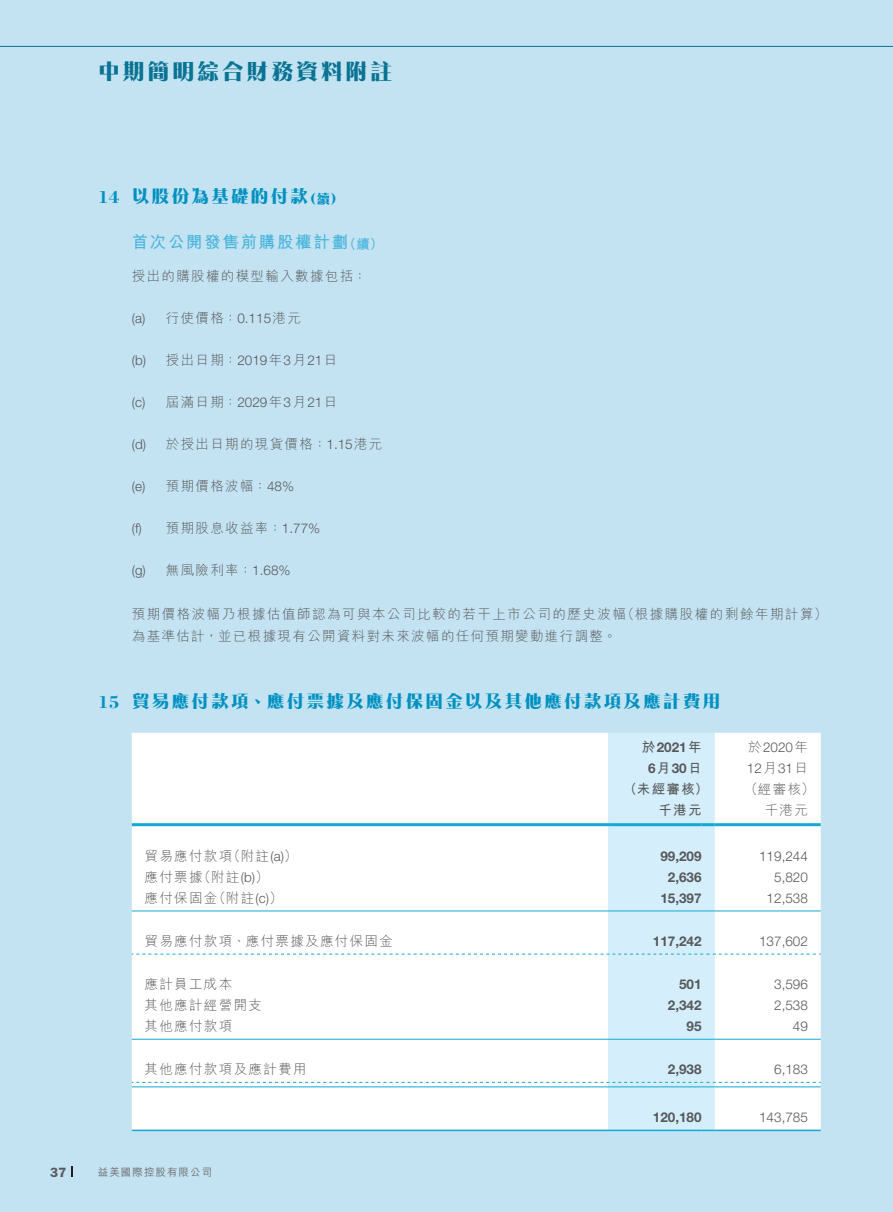
<style>
.page{position:relative;width:893px;height:1212px;background:#c4e3f2}
.page>*{position:absolute;margin:0;border:0;box-sizing:border-box;transform-origin:0 0}
.t1{font:800 22.5px "M Razor HK";letter-spacing:.1em;color:#087393}
.t2{font:800 18px "M Razor HK";letter-spacing:.1em;color:#0091c1}
.t3{font:700 18px "Bodoni Std";color:#0091c1}
.t4{font:700 16.5px "M Hei HK";letter-spacing:.1em;color:#4ab5db}
.t5{font:300 13.5px/22.5px "M Hei HK";letter-spacing:.1em;color:#57585a}
.t6{font:300 13.5px/21px "Helvetica Neue LT Std";color:#57585a}
.t7{font:700 13.5px/21px "Helvetica Neue LT Std";color:#57585a;text-align:center}
.t8{font:700 13.5px "M Hei HK";letter-spacing:.1em;color:#57585a}
.t9{font:800 13.5px "M Razor HK";color:#0091c1}
.t10{font:700 13.5px "M Hei HK";color:#4ab5db}
.t11{font:600 13.5px "ITC Franklin Gothic Std";color:#57585a}
.t12{font:500 10.5px "M Hei HK";letter-spacing:.1em;color:#6c6d70}
.s1{font-family:"Helvetica Neue LT Std"}
.s2{font-family:"M Hei HK"}
</style>
<div class="page">
<hr style="left:0;top:46px;width:893px;height:1px;background:#087393">
<svg style="left:132px;top:733px;width:689px;height:398px"></svg>
<h1 class="t1" style="left:98px;top:60px;width:296px">中期簡明綜合財務資料附註</h1>
<p class="t11" style="left:50px;top:1164px;width:18px">37</p>
<h2 class="t3" style="left:98px;top:186px;width:23px">14</h2>
<h2 class="t2" style="left:132px;top:188px;width:178px">以股份為基礎的付款</h2>
<p class="t9" style="left:303px;top:192px;width:42px">（續(</p>
<p class="t4" style="left:132px;top:230px;width:218px">首次公開發售前購股權計劃</p>
<p class="t5" style="left:132px;top:265px;width:236px">授出的購股權的模型輸入數據包括：</p>
<p class="t5" style="left:166px;top:307px;width:137px">行使價格：<span class="s1">0.115</span>港元</p>
<p class="t10" style="left:343px;top:234px;width:42px">（續(</p>
<p class="t6" style="left:132px;top:307px;width:15px">a( )</p>
<p class="t6" style="left:132px;top:349px;width:16px">b( )</p>
<p class="t5" style="left:166px;top:349px;width:173px">授出日期：<span class="s1">2019</span>年<span class="s1">3</span>月<span class="s1">21</span>日</p>
<p class="t6" style="left:132px;top:391px;width:15px">c( )</p>
<p class="t5" style="left:166px;top:391px;width:173px">屆滿日期：<span class="s1">2029</span>年<span class="s1">3</span>月<span class="s1">21</span>日</p>
<p class="t6" style="left:132px;top:433px;width:16px">d( )</p>
<p class="t5" style="left:166px;top:433px;width:218px">於授出日期的現貨價格：<span class="s1">1.15</span>港元</p>
<p class="t6" style="left:132px;top:475px;width:15px">e( )</p>
<p class="t5" style="left:166px;top:475px;width:130px">預期價格波幅：<span class="s1">48%</span></p>
<p class="t6" style="left:132px;top:517px;width:12px">) f(</p>
<p class="t5" style="left:166px;top:517px;width:156px">預期股息收益率：<span class="s1">1.77%</span></p>
<p class="t6" style="left:132px;top:559px;width:16px">g( )</p>
<p class="t5" style="left:166px;top:559px;width:126px">無風險利率：<span class="s1">1.68%</span></p>
<p class="t5" style="left:132px;top:602px;width:496px">預期價格波幅乃根據估值師認為可與本公司比較的若干上市公司的歷史波幅為基準估計，並已根據現有公開資料對未來波幅的任何預期變動進行調整。</p>
<p class="t5" style="left:621px;top:602px;width:208px">（根據購股權的剩餘年期計算(</p>
<h2 class="t3" style="left:98px;top:691px;width:23px">15</h2>
<h2 class="t2" style="left:132px;top:692px;width:590px">貿易應付款項、應付票據及應付保固金以及其他應付款項及應計費用</h2>
<p class="t7" style="left:642px;top:736px;width:61px"><span class="s2">於</span>2021<span class="s2">年<br></span>6<span class="s2">月</span>30<span class="s2">日</span></p>
<p class="t8" style="left:623px;top:779px;width:87px">（未經審核(</p>
<p class="t8" style="left:658px;top:800px;width:45px">千港元</p>
<p class="t5" style="left:145px;top:844px;width:89px">貿易應付款項</p>
<p class="t5" style="left:227px;top:844px;width:72px">（附註 (<span class="s1">(a(</span></p>
<p class="t7" style="left:660px;top:845px;width:43px">99,209</p>
<p class="t5" style="left:145px;top:865px;width:60px">應付票據</p>
<p class="t5" style="left:198px;top:865px;width:72px">（附註 (<span class="s1">(b(</span></p>
<p class="t7" style="left:668px;top:866px;width:35px">2,636</p>
<p class="t5" style="left:145px;top:886px;width:74px">應付保固金</p>
<p class="t5" style="left:212px;top:886px;width:72px">（附註 (<span class="s1">(c(</span></p>
<p class="t7" style="left:660px;top:887px;width:43px">15,397</p>
<p class="t5" style="left:145px;top:929px;width:250px">貿易應付款項、應付票據及應付保固金</p>
<p class="t7" style="left:653px;top:930px;width:50px">117,242</p>
<p class="t5" style="left:145px;top:972px;width:89px">應計員工成本</p>
<p class="t7" style="left:679px;top:973px;width:24px">501</p>
<p class="t5" style="left:145px;top:993px;width:119px">其他應計經營開支</p>
<p class="t7" style="left:668px;top:994px;width:35px">2,342</p>
<p class="t5" style="left:145px;top:1014px;width:89px">其他應付款項</p>
<p class="t7" style="left:687px;top:1015px;width:17px">95</p>
<p class="t5" style="left:145px;top:1057px;width:163px">其他應付款項及應計費用</p>
<p class="t7" style="left:668px;top:1058px;width:35px">2,938</p>
<p class="t7" style="left:653px;top:1106px;width:50px">120,180</p>
<p class="t6" style="left:747px;top:736px;width:63px"><span class="s2">於</span>2020<span class="s2">年<br></span>12<span class="s2">月</span>31<span class="s2">日</span></p>
<p class="t5" style="left:765px;top:778px;width:51px;line-height:21px;text-indent:-20px">（經審核(千港元</p>
<p class="t6" style="left:759px;top:845px;width:50px">119,244</p>
<p class="t6" style="left:774px;top:866px;width:35px">5,820</p>
<p class="t6" style="left:767px;top:887px;width:43px">12,538</p>
<p class="t6" style="left:759px;top:930px;width:50px">137,602</p>
<p class="t6" style="left:774px;top:973px;width:35px">3,596</p>
<p class="t6" style="left:774px;top:994px;width:35px">2,538</p>
<p class="t6" style="left:793px;top:1015px;width:17px">49</p>
<p class="t6" style="left:774px;top:1058px;width:35px">6,183</p>
<p class="t6" style="left:759px;top:1106px;width:50px">143,785</p>
<p class="t12" style="left:98px;top:1164px;width:116px">益美國際控股有限公司</p>
</div>
